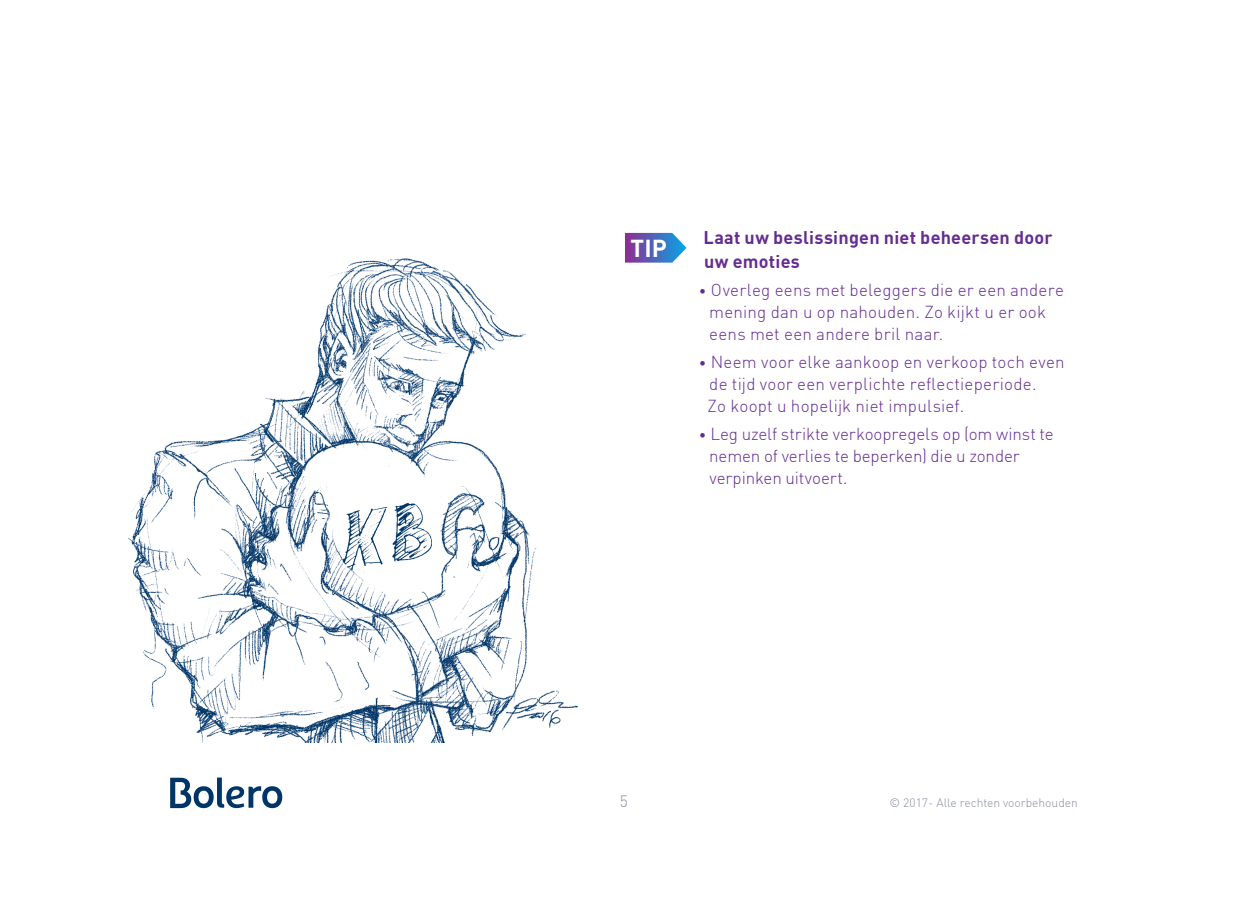
<style>
.page{position:relative;width:1248px;height:908px;background:#fff}
.page>*{position:absolute;margin:0;border:0;box-sizing:border-box;transform-origin:0 0}
.t1{font:700 24px "DIN Offc";color:#fff}
.Astuce{font:700 18px/24px "DIN Offc";letter-spacing:.015em;color:#652d91}
.opsomming_astuce{font:300 17px/22px "DIN Offc";letter-spacing:.01em;color:#652d91}
.Astuce-2{font:300 17px/22px "DIN Offc";letter-spacing:.015em;color:#652d91}
.t2{font:300 16px "DIN Offc";color:#8a8f9d}
.t3{font:300 12px "DIN Offc";color:#8a8f9d}
.s1{font-size:14px}
</style>
<div class="page">
<svg style="left:170px;top:777px;width:112px;height:30px"></svg>
<img style="left:128px;top:258px;width:450px;height:484px">
<svg style="left:625px;top:233px;width:61px;height:29px;background:#6372be"></svg>
<p class="t1" style="left:630px;top:232px;width:38px">TIP</p>
<p class="Astuce" style="left:703px;top:225px;width:351px">Laat uw beslissingen niet beheersen door uw emoties</p>
<p class="Astuce-2" style="left:709px;top:278px;width:356px;text-indent:-10px"><span class="s1">•</span> Overleg eens met beleggers die er een andere mening dan u op nahouden. Zo kijkt u er ook eens met een andere bril naar.</p>
<p class="opsomming_astuce" style="left:707px;top:350px;width:358px;text-indent:-9px"><span class="s1">•</span> Neem voor elke aankoop en verkoop toch even de tijd voor een verplichte reflectieperiode.<br>Zo koopt u hopelijk niet impulsief.</p>
<p class="opsomming_astuce" style="left:709px;top:422px;width:346px;text-indent:-10px"><span class="s1">•</span> Leg uzelf strikte verkoopregels op (om winst te nemen of verlies te beperken) die u zonder verpinken uitvoert.</p>
<p class="t2" style="left:620px;top:791px;width:10px">5</p>
<p class="t3" style="left:889px;top:794px;width:190px">© 2017- Alle rechten voorbehouden</p>
</div>
